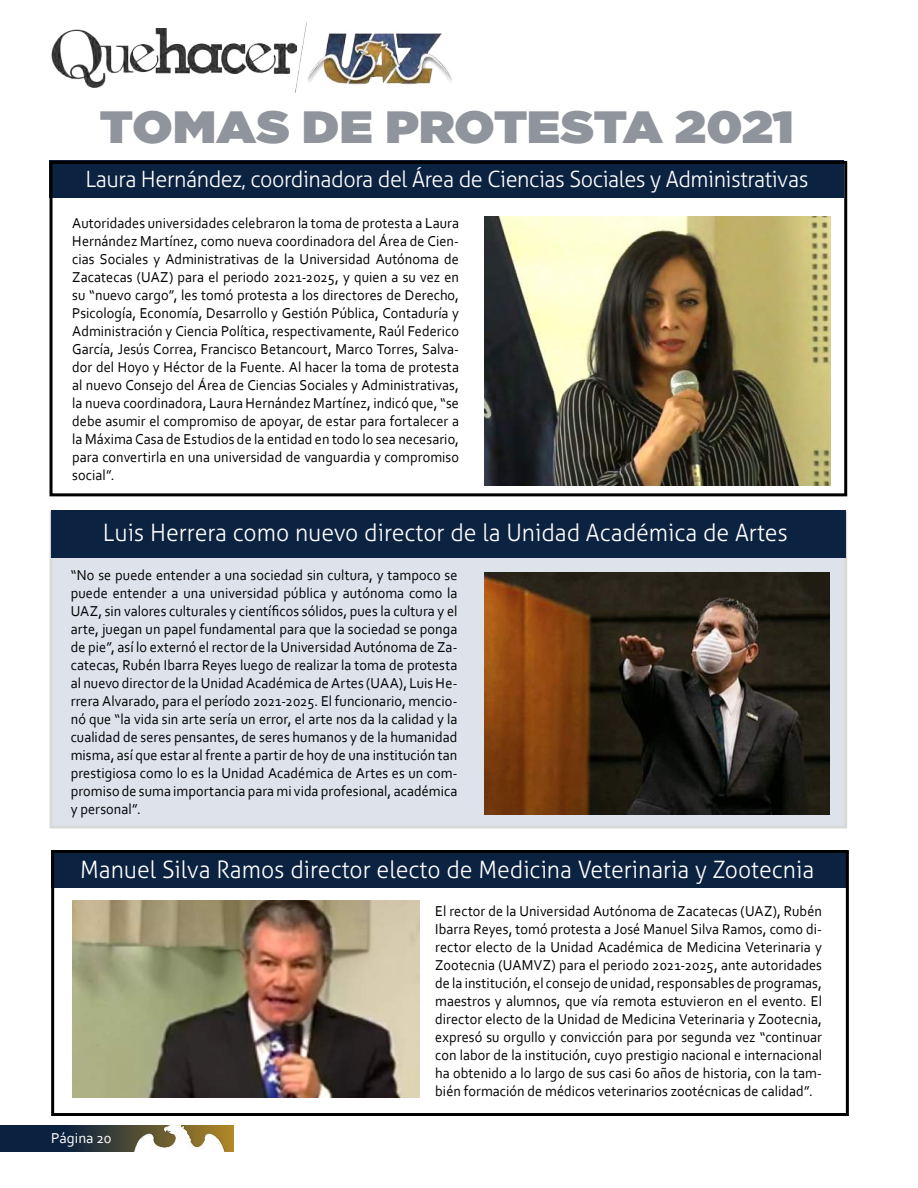
<style>
.page{position:relative;width:918px;height:1188px;background:#fff}
.page>*{position:absolute;margin:0;border:0;box-sizing:border-box;transform-origin:0 0}
.t1{font:900 45px "Gotham";color:#90949c;scale:1.1 1}
.t2{font:300 24px "Aller";color:#fff;scale:.96 1}
.t3{font:300 22.5px "Aller";letter-spacing:-.02em;color:#fff;scale:.96 1}
.t4{font:15px/18px "Corbel";letter-spacing:.005em;color:#000;text-align:justify;scale:.95 1}
.t5{font:15px "Corbel";color:#fff}
</style>
<div class="page">
<svg style="left:0;top:1125px;width:121px;height:27px;background:#16283d"></svg>
<img style="left:51px;top:28px;width:241px;height:60px">
<img style="left:292px;top:22px;width:160px;height:70px">
<img style="left:121px;top:1125px;width:113px;height:27px">
<div style="left:51px;top:850px;width:795px;height:37px;background:#0c2241"></div>
<div style="left:51px;top:850px;width:798px;height:266px;border:3px solid #000"></div>
<div style="left:51px;top:513px;width:795px;height:314px;background:#dee2eb"></div>
<div style="left:51px;top:510px;width:795px;height:48px;background:#0c2241"></div>
<div style="left:50px;top:161px;width:794px;height:37px;background:#0c2241"></div>
<div style="left:50px;top:161px;width:797px;height:335px;border:3px solid #000"></div>
<img style="left:484px;top:217px;width:347px;height:269px">
<img style="left:485px;top:572px;width:344px;height:243px">
<img style="left:72px;top:900px;width:348px;height:198px">
<h1 class="t1" style="left:100px;top:95px;width:632px">TOMAS DE PROTESTA 2021</h1>
<h3 class="t3" style="left:86px;top:166px;width:755px">Laura Hernández, coordinadora del Área de Ciencias Sociales y Administrativas</h3>
<p class="t4" style="left:72px;top:214px;width:409px">Autoridades universidades celebraron la toma de protesta a Laura Hernández Martínez, como nueva coordinadora del Área de Cien&shy;cias Sociales y Administrativas de la Universidad Autónoma de Zacatecas (UAZ) para el periodo 2021-2025, y quien a su vez en su “nuevo cargo”, les tomó protesta a los directores de Derecho, Psicología, Economía, Desarrollo y Gestión Pública, Contaduría y Administración y Ciencia Política, respectivamente, Raúl Federico García, Jesús Correa, Francisco Betancourt, Marco Torres, Salva&shy;dor del Hoyo y Héctor de la Fuente. Al hacer la toma de protesta al nuevo Consejo del Área de Ciencias Sociales y Administrativas, la nueva coordinadora, Laura Hernández Martínez, indicó que, “se debe asumir el compromiso de apoyar, de estar para fortalecer a la Máxima Casa de Estudios de la entidad en todo lo sea necesario, para convertirla en una universidad de vanguardia y compromiso social”.</p>
<h2 class="t2" style="left:103px;top:518px;width:715px">Luis Herrera como nuevo director de la Unidad Académica de Artes</h2>
<p class="t4" style="left:71px;top:566px;width:409px">“No se puede entender a una sociedad sin cultura, y tampoco se puede entender a una universidad pública y autónoma como la UAZ, sin valores culturales y científicos sólidos, pues la cultura y el arte, juegan un papel fundamental para que la sociedad se ponga de pie”, así lo externó el rector de la Universidad Autónoma de Za&shy;catecas, Rubén Ibarra Reyes luego de realizar la toma de protesta al nuevo director de la Unidad Académica de Artes (UAA), Luis He&shy;rrera Alvarado, para el período 2021-2025. El funcionario, mencio&shy;nó que “la vida sin arte sería un error, el arte nos da la calidad y la cualidad de seres pensantes, de seres humanos y de la humanidad misma, así que estar al frente a partir de hoy de una institución tan prestigiosa como lo es la Unidad Académica de Artes es un com&shy;promiso de suma importancia para mi vida profesional, académica y personal”.</p>
<h2 class="t2" style="left:80px;top:856px;width:766px">Manuel Silva Ramos director electo de Medicina Veterinaria y Zootecnia</h2>
<p class="t5" style="left:51px;top:1129px;width:62px">Página 20</p>
<p class="t4" style="left:435px;top:902px;width:409px">El rector de la Universidad Autónoma de Zacatecas (UAZ), Rubén Ibarra Reyes, tomó protesta a José Manuel Silva Ramos, como di&shy;rector electo de la Unidad Académica de Medicina Veterinaria y Zootecnia (UAMVZ) para el periodo 2021-2025, ante autoridades de la institución, el consejo de unidad, responsables de programas, maestros y alumnos, que vía remota estuvieron en el evento. El director electo de la Unidad de Medicina Veterinaria y Zootecnia, expresó su orgullo y convicción para por segunda vez “continuar con labor de la institución, cuyo prestigio nacional e internacional ha obtenido a lo largo de sus casi 60 años de historia, con la tam&shy;bién formación de médicos veterinarios zootécnicas de calidad”.</p>
</div>
